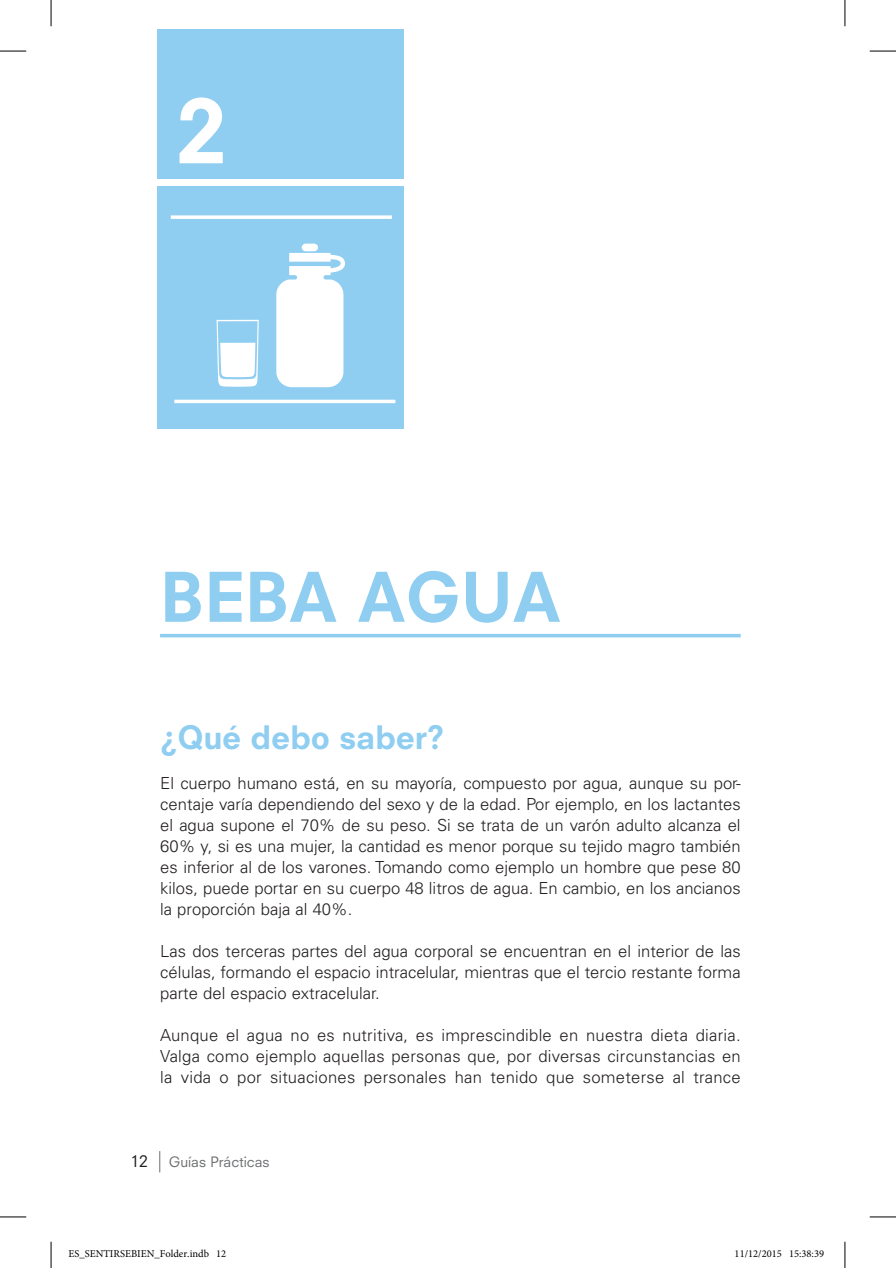
<style>
.page{position:relative;width:896px;height:1268px;background:#fff}
.page>*{position:absolute;margin:0;border:0;box-sizing:border-box;transform-origin:0 0}
.t1{font:800 87.5px "Neuzeit SLT Std";color:#fff}
.t2{font:800 66.5px "Neuzeit SLT Std";color:#8fcef1}
.t3{font:800 31.5px "Neuzeit SLT Std";letter-spacing:-.01em;color:#8fcef1}
.t4{font:300 16.62px/21px "Univers LT Std";color:#231f20;text-align:justify}
.t5{font:15.75px "Neuzeit SLT Std";color:#231f20}
.t6{font:14px "Neuzeit SLT Std";color:#6c6d70}
.t7{font:10.5px "Minion Pro";color:#000}
</style>
<div class="page">
<svg style="left:159px;top:1151px;width:1px;height:21px"></svg>
<div style="left:158px;top:30px;width:246px;height:149px;background:#8fcef1"></div>
<div style="left:158px;top:187px;width:246px;height:242px;background:#8fcef1"></div>
<svg style="left:171px;top:215px;width:221px;height:4px"></svg>
<hr style="left:160px;top:634px;width:581px;height:3px;background:#8fcef1">
<hr style="left:174px;top:400px;width:221px;height:3px;background:#fff">
<svg style="left:276px;top:253px;width:69px;height:134px;background:#f0f8fd"></svg>
<div style="left:302px;top:244px;width:16px;height:7px;background:#fff;border-radius:4px"></div>
<svg style="left:217px;top:320px;width:42px;height:67px"></svg>
<svg style="left:0;top:51px;width:26px;height:1px"></svg>
<svg style="left:870px;top:51px;width:26px;height:1px"></svg>
<svg style="left:0;top:1217px;width:26px;height:1px"></svg>
<svg style="left:870px;top:1217px;width:26px;height:1px"></svg>
<svg style="left:51px;top:0;width:1px;height:26px"></svg>
<svg style="left:51px;top:1242px;width:1px;height:26px"></svg>
<svg style="left:844px;top:0;width:1px;height:26px"></svg>
<svg style="left:844px;top:1242px;width:1px;height:26px"></svg>
<h1 class="t1" style="left:177px;top:77px;width:50px">2</h1>
<h2 class="t2" style="left:160px;top:556px;width:402px">BEBA AGUA</h2>
<h3 class="t3" style="left:160px;top:718px;width:285px">¿Qué debo saber?</h3>
<p class="t4" style="left:160px;top:772px;width:582px">El cuerpo humano está, en su mayoría, compuesto por agua, aunque su por&shy;centaje varía dependiendo del sexo y de la edad. Por ejemplo, en los lactantes el agua supone el 70% de su peso. Si se trata de un varón adulto alcanza el 60% y, si es una mujer, la cantidad es menor porque su tejido magro también es inferior al de los varones. Tomando como ejemplo un hombre que pese 80 kilos, puede portar en su cuerpo 48 litros de agua. En cambio, en los ancianos la proporción baja al 40%.</p>
<p class="t4" style="left:160px;top:940px;width:582px">Las dos terceras partes del agua corporal se encuentran en el interior de las células, formando el espacio intracelular, mientras que el tercio restante forma parte del espacio extracelular.</p>
<p class="t4" style="left:160px;top:1024px;width:582px">Aunque el agua no es nutritiva, es imprescindible en nuestra dieta diaria.<br>Valga como ejemplo aquellas personas que, por diversas circunstancias en la vida o por situaciones personales han tenido que someterse al trance</p>
<p class="t5" style="left:130px;top:1151px;width:19px">12</p>
<p class="t6" style="left:169px;top:1153px;width:102px">Guías Prácticas</p>
<p class="t7" style="left:69px;top:1247px;width:159px">ES_SENTIRSEBIEN_Folder.indb 12</p>
<p class="t7" style="left:735px;top:1247px;width:91px">11/12/2015 15:38:39</p>
</div>
